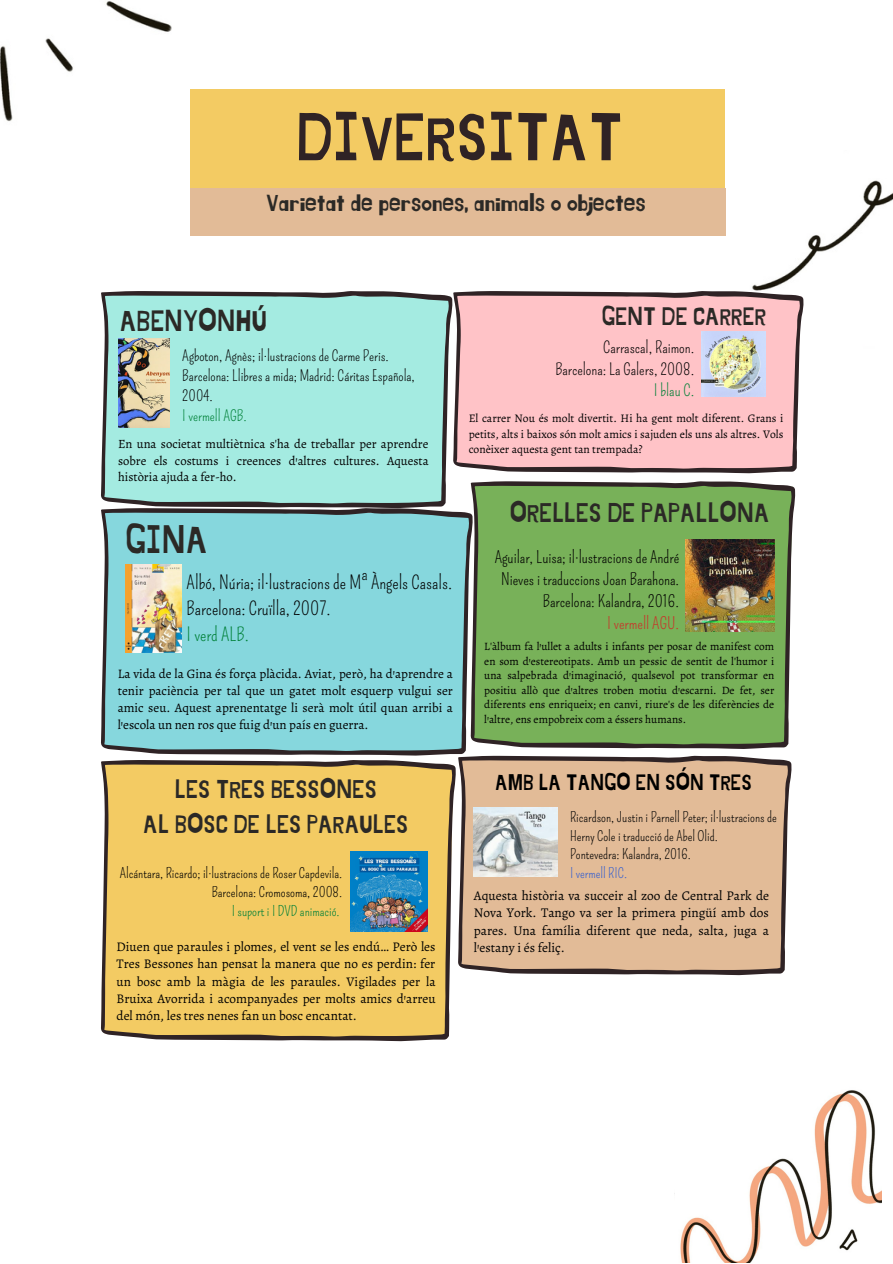
<style>
.page{position:relative;width:893px;height:1264px;background:#fff}
.page>*{position:absolute;margin:0;border:0;box-sizing:border-box;transform-origin:0 0}
.t1{font:66.9px "Jingleberry";color:#2f2325}
.t2{font:38.4px "Jingleberry";color:#2b2926}
.t3{font:29.4px "Jingleberry";color:#2b2926}
.t4{font:27px "Jingleberry";color:#2b2926}
.t5{font:25.65px/35.4px "Jingleberry";color:#2b2926;text-align:center}
.t6{font:25.2px "Jingleberry";color:#2b2926}
.t7{font:25.05px "Jingleberry";color:#2b2926}
.t8{font:22.2px "Jingleberry";color:#000}
.t9{font:18.45px/25.8px "Pompiere";color:#000}
.t10{font:18.45px "Pompiere";color:#008037}
.t11{font:16.35px/21.8px "Pompiere";color:#000;text-align:right}
.t12{font:16.35px "Pompiere";color:#ca3128}
.t13{font:16.05px/21.3px "Pompiere";color:#000;text-align:right}
.t14{font:16.05px "Pompiere";color:#008037}
.t15{font:14.85px/19.8px "Pompiere";color:#000}
.t16{font:14.85px "Pompiere";color:#008037}
.t17{font:13.95px/19px "Pompiere";color:#000;text-align:right}
.t18{font:13.95px "Pompiere";color:#008037}
.t19{font:13.8px/18.5px "Pompiere";color:#000}
.t20{font:13.8px "Pompiere";color:#335ed0}
.t21{font:13.35px/17.2px "Alegreya";color:#000;text-align:justify}
.t22{font:13.2px/17.1px "Alegreya";color:#000;text-align:justify}
.t23{font:13.05px/17px "Alegreya";color:#000;text-align:justify}
.t24{font:12.6px/16.4px "Alegreya";color:#000;text-align:justify}
.t25{font:11.55px/15px "Alegreya";color:#000;text-align:justify}
.t26{font:11.25px/14.5px "Alegreya";color:#000;text-align:justify}
</style>
<div class="page">
<img style="left:0;top:1px;width:172px;height:121px">
<img style="left:674px;top:1090px;width:207px;height:172px">
<img style="left:711px;top:150px;width:181px;height:158px">
<div style="left:190px;top:89px;width:534px;height:129px;background:#f3cb63"></div>
<div style="left:190px;top:189px;width:535px;height:46px;background:#e2bb97"></div>
<svg style="left:101px;top:291px;width:351px;height:217px;background:#9fded5"></svg>
<svg style="left:453px;top:291px;width:350px;height:182px;background:#eeb8bc"></svg>
<img style="left:118px;top:339px;width:52px;height:89px">
<img style="left:701px;top:331px;width:64px;height:65px">
<svg style="left:101px;top:508px;width:369px;height:247px;background:#83cdd2"></svg>
<img style="left:125px;top:565px;width:57px;height:87px">
<svg style="left:470px;top:481px;width:325px;height:268px;background:#78aa5b"></svg>
<svg style="left:101px;top:760px;width:355px;height:281px;background:#e7c264"></svg>
<img style="left:351px;top:851px;width:76px;height:80px">
<svg style="left:458px;top:755px;width:333px;height:220px;background:#d6b393"></svg>
<img style="left:474px;top:807px;width:83px;height:69px">
<img style="left:685px;top:539px;width:89px;height:92px">
<h1 class="t1" style="left:296px;top:107px;width:328px">DIVERSITAT</h1>
<h3 class="t6" style="left:266px;top:191px;width:381px">Varietat de persones, animals o objectes</h3>
<h3 class="t3" style="left:120px;top:307px;width:148px">ABENYONHÚ</h3>
<h3 class="t15" style="left:182px;top:346px;width:234px">Agboton, Agnès; il·lustracions de Carme Peris.<br>Barcelona: Llibres a mida; Madrid: Cáritas Española,<br>2004.</h3>
<h3 class="t16" style="left:182px;top:407px;width:66px">I vermell AGB.</h3>
<p class="t24" style="left:118px;top:435px;width:312px">En una societat multiètnica s'ha de treballar per aprendre sobre els costums i creences d'altres cultures. Aquesta història ajuda a fer-ho.</p>
<h2 class="t2" style="left:125px;top:522px;width:84px">GINA</h2>
<h3 class="t9" style="left:187px;top:570px;width:267px">Albó, Núria; il·lustracions de Mª Àngels Casals.<br>Barcelona: Cruïlla, 2007.</h3>
<h3 class="t10" style="left:187px;top:623px;width:64px">I verd ALB.</h3>
<p class="t23" style="left:118px;top:665px;width:336px">La vida de la Gina és força plàcida. Aviat, però, ha d'aprendre a tenir paciència per tal que un gatet molt esquerp vulgui ser amic seu. Aquest aprenentatge li serà molt útil quan arribi a l'escola un nen ros que fuig d'un país en guerra.</p>
<h3 class="t5" style="left:143px;top:772px;width:267px">LES TRES BESSONES<br>AL BOSC DE LES PARAULES</h3>
<p class="t17" style="left:120px;top:863px;width:224px">Alcántara, Ricardo; il·lustracions de Roser Capdevila.<br>Barcelona: Cromosoma, 2008.</p>
<p class="t18" style="left:232px;top:902px;width:110px">I suport i I DVD animació.</p>
<p class="t22" style="left:117px;top:938px;width:320px">Diuen que paraules i plomes, el vent se les endú… Però les Tres Bessones han pensat la manera que no es perdin: fer un bosc amb la màgia de les paraules. Vigilades per la Bruixa Avorrida i acompanyades per molts amics d’arreu del món, les tres nenes fan un bosc encantat.</p>
<h3 class="t7" style="left:602px;top:305px;width:166px">GENT DE CARRER</h3>
<h3 class="t13" style="left:555px;top:337px;width:140px">Carrascal, Raimon.<br>Barcelona: La Galers, 2008.</h3>
<h3 class="t14" style="left:653px;top:381px;width:42px">I blau C.</h3>
<p class="t25" style="left:468px;top:411px;width:316px">El carrer Nou és molt divertit. Hi ha gent molt diferent. Grans i petits, alts i baixos són molt amics i sajuden els uns als altres. Vols conèixer aquesta gent tan trempada?</p>
<h3 class="t4" style="left:509px;top:500px;width:261px">ORELLES DE PAPALLONA</h3>
<h3 class="t11" style="left:494px;top:546px;width:186px">Aguilar, Luisa; il·lustracions de André<br>Nieves i traduccions Joan Barahona.<br>Barcelona: Kalandra, 2016.</h3>
<h3 class="t12" style="left:607px;top:613px;width:74px">I vermell AGU.</h3>
<p class="t26" style="left:484px;top:639px;width:291px">L'àlbum fa l'ullet a adults i infants per posar de manifest com en som d'estereotipats. Amb un pessic de sentit de l'humor i una salpebrada d'imaginació, qualsevol pot transformar en positiu allò que d'altres troben motiu d'escarni. De fet, ser diferents ens enriqueix; en canvi, riure's de les diferències de l'altre, ens empobreix com a éssers humans.</p>
<h3 class="t8" style="left:495px;top:772px;width:258px">AMB LA TANGO EN SÓN TRES</h3>
<p class="t19" style="left:570px;top:808px;width:208px">Ricardson, Justin i Parnell Peter; il·lustracions de<br>Herny Cole i traducció de Abel Olid.<br>Pontevedra: Kalandra, 2016.</p>
<p class="t20" style="left:570px;top:864px;width:59px">I vermell RIC.</p>
<p class="t21" style="left:474px;top:886px;width:297px">Aquesta història va succeir al zoo de Central Park de Nova York. Tango va ser la primera pingüí amb dos pares. Una família diferent que neda, salta, juga a l'estany i és feliç.</p>
</div>
